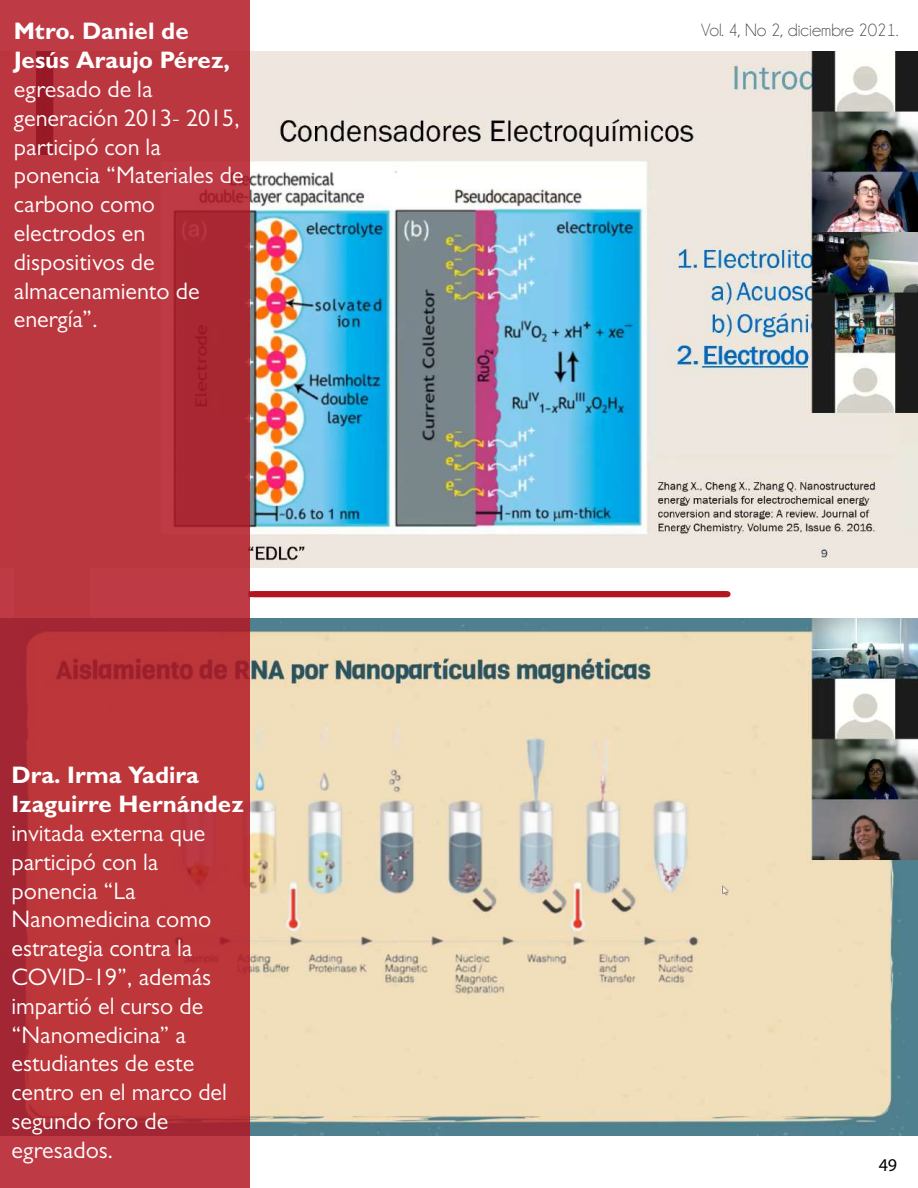
<style>
.page{position:relative;width:918px;height:1188px;background:#fff}
.page>*{position:absolute;margin:0;border:0;box-sizing:border-box;transform-origin:0 0}
.t1{font:24px/28.8px "Gill Sans";color:#fff}
.t2{font:700 24px/28.8px "Gill Sans";color:#fff}
.t3{font:18px "Champagne&Limousines";color:#000}
.t4{font:18px "Myriad Pro";color:#000}
</style>
<div class="page">
<img style="left:250px;top:52px;width:668px;height:516px">
<img style="left:250px;top:619px;width:668px;height:516px">
<svg style="left:0;top:0;width:250px;height:1188px;background:#b7343c"></svg>
<div style="left:255px;top:591px;width:473px;height:6px;background:#b21622"></div>
<p class="t2" style="left:14px;top:16px;width:176px">Mtro. Daniel de</p>
<p class="t3" style="left:701px;top:21px;width:199px">Vol. 4, No 2, diciembre 2021.</p>
<p class="t2" style="left:14px;top:45px;width:218px">Jesús Araujo Pérez,</p>
<p class="t1" style="left:14px;top:75px;width:231px">egresado de la generación 2013- 2015, participó con la ponencia “Materiales de carbono como electrodos en dispositivos de almacenamiento de energía”.</p>
<p class="t2" style="left:11px;top:760px;width:234px">Dra. Irma Yadira<br>Izaguirre Hernández</p>
<p class="t1" style="left:11px;top:818px;width:217px">invitada externa que participó con la ponencia “La<br>Nanomedicina como estrategia contra la<br>COVID-19”, además impartió el curso de “Nanomedicina” a estudiantes de este centro en el marco del segundo foro de egresados.</p>
<p class="t4" style="left:879px;top:1154px;width:20px">49</p>
</div>
